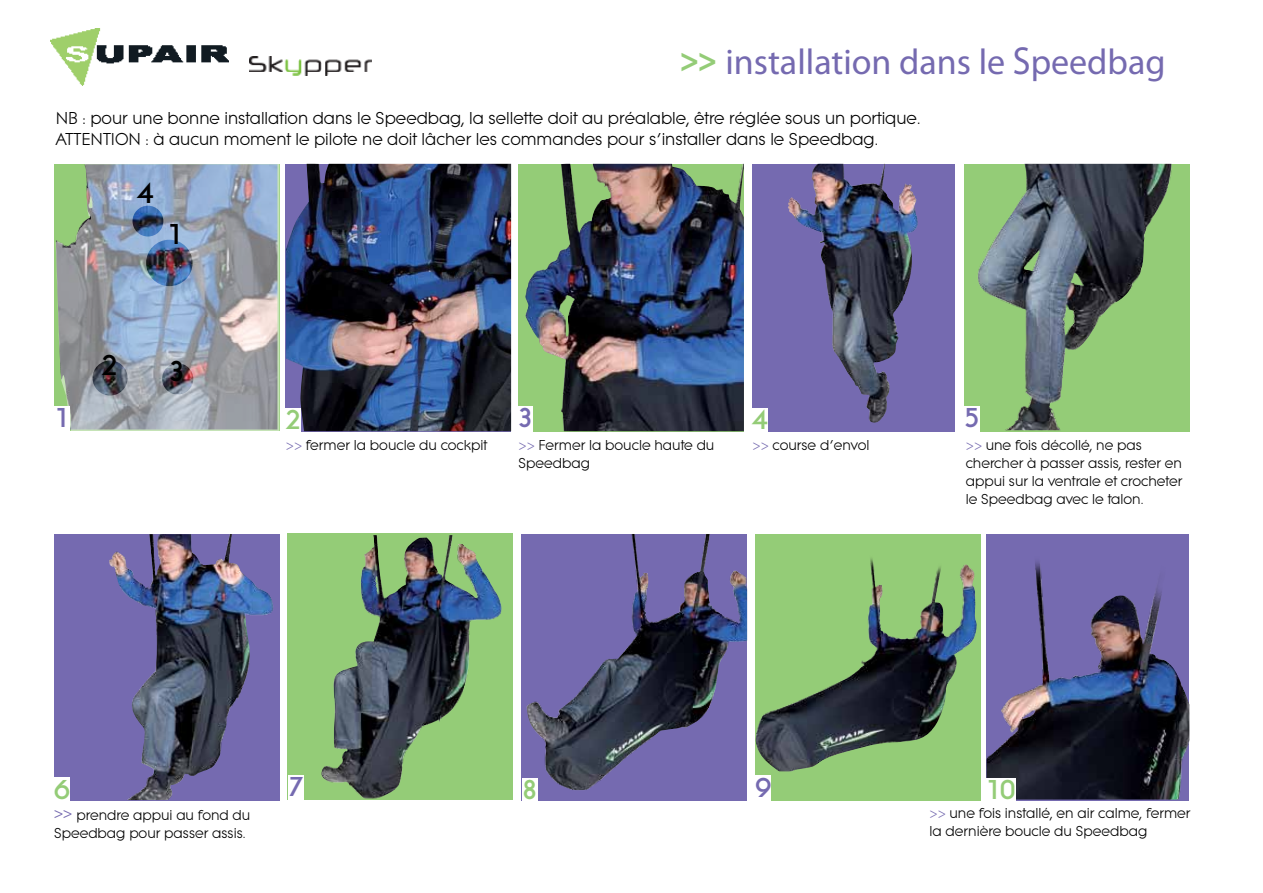
<style>
.page{position:relative;width:1263px;height:893px;background:#fff}
.page>*{position:absolute;margin:0;border:0;box-sizing:border-box;transform-origin:0 0}
.t1{font:36px "Myriad Pro";color:#756ab0}
.t2{font:800 30px "Litera EF";color:#000}
.t3{font:800 28.5px "Litera EF";color:#94cc77}
.t4{font:800 28.5px "Litera EF";color:#756ab0}
.t5{font:18px/21.6px "Litera EF";color:#000}
.t6{font:15px/18px "Litera EF";color:#000}
.s1{font-family:"Litera EF";font-weight:800;color:#94cc77}
.s2{font-size:39.3px}
.s3{font-family:"Minion Pro";color:#756ab0}
.s4{font-size:18px;color:#756ab0}
</style>
<div class="page">
<img style="left:56px;top:164px;width:223px;height:267px">
<img style="left:286px;top:164px;width:225px;height:267px">
<div style="left:519px;top:164px;width:225px;height:267px;background:#94cc77"></div>
<img style="left:525px;top:164px;width:219px;height:267px">
<div style="left:752px;top:164px;width:203px;height:267px;background:#756ab0"></div>
<img style="left:788px;top:164px;width:111px;height:259px">
<div style="left:964px;top:164px;width:225px;height:267px;background:#94cc77"></div>
<img style="left:977px;top:164px;width:195px;height:266px">
<div style="left:54px;top:534px;width:225px;height:267px;background:#756ab0"></div>
<img style="left:109px;top:534px;width:164px;height:266px">
<div style="left:288px;top:534px;width:225px;height:266px;background:#94cc77"></div>
<img style="left:321px;top:535px;width:181px;height:264px">
<div style="left:522px;top:534px;width:225px;height:267px;background:#756ab0"></div>
<img style="left:526px;top:534px;width:221px;height:256px">
<div style="left:756px;top:534px;width:225px;height:267px;background:#94cc77"></div>
<img style="left:756px;top:558px;width:221px;height:213px">
<div style="left:986px;top:534px;width:203px;height:267px;background:#756ab0"></div>
<img style="left:986px;top:561px;width:203px;height:238px">
<div style="left:54px;top:406px;width:16px;height:25px;background:#fff"></div>
<div style="left:285px;top:408px;width:16px;height:23px;background:#fff"></div>
<div style="left:517px;top:406px;width:16px;height:25px;background:#fff"></div>
<div style="left:752px;top:408px;width:16px;height:23px;background:#fff"></div>
<div style="left:964px;top:406px;width:16px;height:25px;background:#fff"></div>
<div style="left:288px;top:775px;width:15px;height:25px;background:#fff"></div>
<div style="left:54px;top:777px;width:16px;height:24px;background:#fff"></div>
<div style="left:755px;top:776px;width:16px;height:25px;background:#fff"></div>
<div style="left:522px;top:778px;width:16px;height:23px;background:#fff"></div>
<div style="left:985px;top:778px;width:31px;height:23px;background:#fff"></div>
<img style="left:50px;top:29px;width:178px;height:57px">
<img style="left:250px;top:57px;width:121px;height:18px">
<h1 class="t1" style="left:680px;top:39px;width:487px"><span class="s1">&gt;&gt;</span> installation dans le <span class="s2">S</span>peedbag</h1>
<p class="t5" style="left:56px;top:107px;width:866px">NB : pour une bonne installation dans le Speedbag, la sellette doit au préalable, être réglée sous un portique.<br>ATTENTION : à aucun moment le pilote ne doit lâcher les commandes pour s’installer dans le Speedbag.</p>
<h2 class="t2" style="left:137px;top:177px;width:18px">4</h2>
<h2 class="t2" style="left:167px;top:217px;width:18px">1</h2>
<h2 class="t2" style="left:101px;top:348px;width:18px">2</h2>
<h2 class="t2" style="left:168px;top:354px;width:18px">3</h2>
<h3 class="t4" style="left:54px;top:402px;width:17px">1</h3>
<h3 class="t3" style="left:285px;top:404px;width:17px">2</h3>
<p class="t6" style="left:286px;top:436px;width:203px"><span class="s3">&gt;&gt;</span> fermer la boucle du cockpit</p>
<h3 class="t4" style="left:517px;top:402px;width:17px">3</h3>
<h3 class="t3" style="left:752px;top:404px;width:17px">4</h3>
<h3 class="t4" style="left:964px;top:402px;width:17px">5</h3>
<p class="t6" style="left:519px;top:436px;width:197px"><span class="s3">&gt;&gt;</span> Fermer la boucle haute du<br>Speedbag</p>
<p class="t6" style="left:752px;top:436px;width:118px"><span class="s3">&gt;&gt;</span> course d’envol</p>
<p class="t6" style="left:966px;top:436px;width:218px"><span class="s3">&gt;&gt;</span> une fois décollé, ne pas chercher à passer assis, rester en appui sur la ventrale et crocheter le Speedbag avec le talon.</p>
<h3 class="t3" style="left:54px;top:773px;width:17px">6</h3>
<h3 class="t4" style="left:288px;top:771px;width:17px">7</h3>
<h3 class="t3" style="left:522px;top:774px;width:17px">8</h3>
<h3 class="t4" style="left:755px;top:771px;width:17px">9</h3>
<h3 class="t3" style="left:985px;top:774px;width:32px">10</h3>
<p class="t6" style="left:54px;top:807px;width:198px"><span class="s4">&gt;&gt;</span> prendre appui au fond du<br>Speedbag pour passer assis.</p>
<p class="t6" style="left:929px;top:804px;width:263px"><span class="s3">&gt;&gt;</span> une fois installé, en air calme, fermer la dernière boucle du Speedbag</p>
</div>
